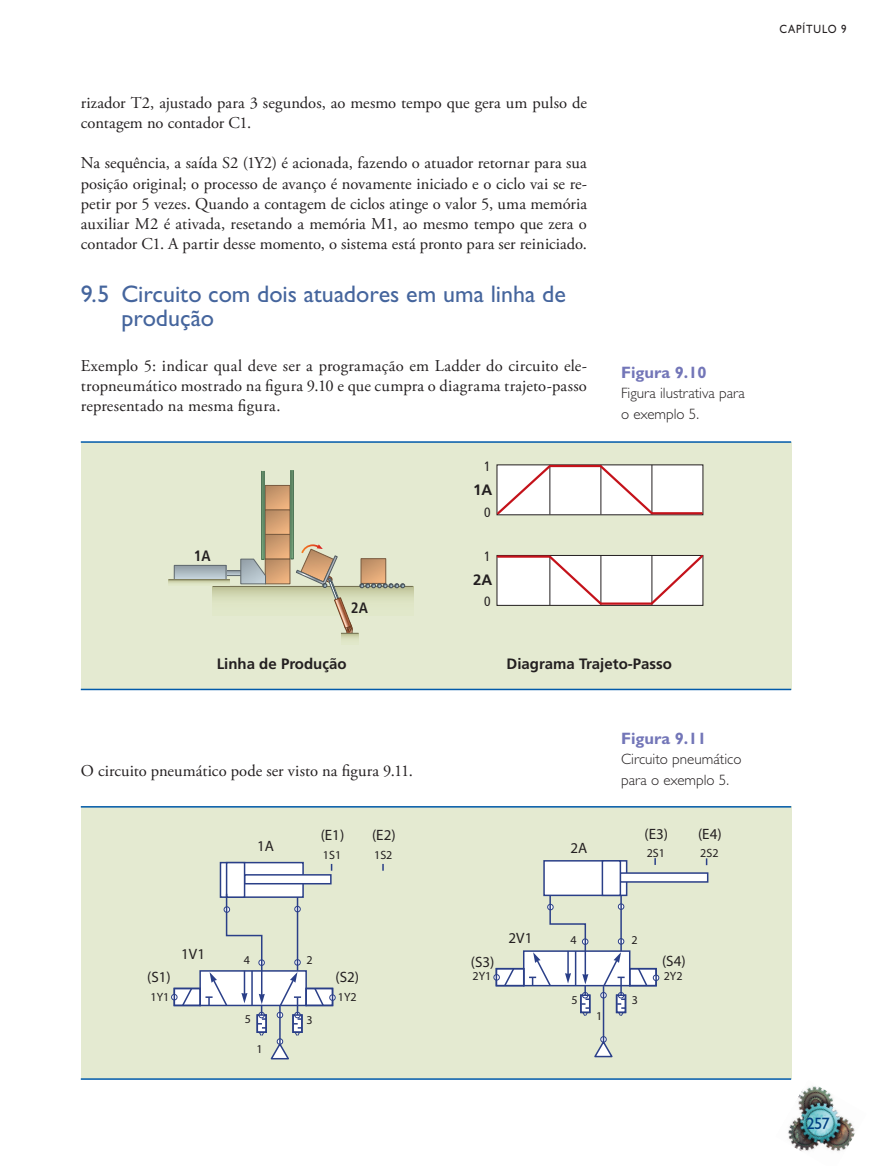
<style>
.page{position:relative;width:872px;height:1166px;background:#fff}
.page>*{position:absolute;margin:0;border:0;box-sizing:border-box;transform-origin:0 0}
.t1{font:24px/24px "Gill Sans Std";color:#45659d}
.t2{font:16.5px/20.2px "Adobe Garamond Pro";letter-spacing:.005em;color:#231f20;text-align:justify}
.t3{font:700 16.5px "Gill Sans Std";color:#7376b8}
.t4{font:16.5px "Gill Sans Std";color:#014081}
.t5{font:700 15px "Frutiger";color:#231f20}
.t6{font:300 15px/20.2px "Gill Sans Std";color:#231f20}
.t7{font:700 condensed 15px "Frutiger";color:#231f20}
.t8{font:condensed 13.5px "Frutiger";color:#231f20}
.t9{font:condensed 12px "Frutiger";color:#231f20}
.t10{font:12px "Gill Sans Std";letter-spacing:.08em;color:#231f20;scale:.9 1}
</style>
<div class="page">
<img style="left:775px;top:1079px;width:80px;height:73px">
<div style="left:81px;top:442px;width:710px;height:247px;background:#e4ead1"></div>
<hr style="left:81px;top:441px;width:710px;height:1px;background:#015aaa">
<hr style="left:81px;top:688px;width:710px;height:2px;background:#015aaa">
<svg style="left:496px;top:464px;width:207px;height:52px;background:#efe6e6"></svg>
<svg style="left:496px;top:555px;width:207px;height:50px;background:#f3e9ea"></svg>
<svg style="left:213px;top:587px;width:200px;height:18px"></svg>
<hr style="left:213px;top:586px;width:200px;height:1px;background:#706d4f">
<svg style="left:226px;top:572px;width:14px;height:1px"></svg>
<div style="left:220px;top:570px;width:27px;height:5px;border:1px solid #5f686d"></div>
<div style="left:291px;top:470px;width:2px;height:89px;border:1px solid #486b4f"></div>
<div style="left:261px;top:471px;width:3px;height:88px;border:1px solid #486b4f"></div>
<svg style="left:176px;top:567px;width:48px;height:10px"></svg>
<div style="left:174px;top:565px;width:52px;height:14px;border:1px solid #5f686d"></div>
<svg style="left:341px;top:634px;width:17px;height:7px"></svg>
<svg style="left:169px;top:580px;width:61px;height:4px"></svg>
<hr style="left:169px;top:579px;width:61px;height:1px;background:#706d4f">
<svg style="left:240px;top:485px;width:165px;height:149px"></svg>
<div style="left:81px;top:806px;width:710px;height:272px;background:#e4ead1"></div>
<hr style="left:81px;top:805px;width:710px;height:2px;background:#015aaa">
<hr style="left:81px;top:1077px;width:710px;height:2px;background:#015aaa">
<div style="left:200px;top:970px;width:106px;height:35px;background:#fff"></div>
<div style="left:199px;top:969px;width:108px;height:36px;border:2px solid #2a3f88"></div>
<div style="left:524px;top:950px;width:105px;height:35px;background:#fff"></div>
<div style="left:523px;top:950px;width:107px;height:36px;border:2px solid #2a3f88"></div>
<div style="left:244px;top:874px;width:87px;height:9px;background:#fff"></div>
<div style="left:244px;top:873px;width:87px;height:11px;border:2px solid #2a3f88"></div>
<div style="left:174px;top:988px;width:26px;height:17px;background:#fff"></div>
<div style="left:306px;top:988px;width:26px;height:17px;background:#fff"></div>
<div style="left:620px;top:872px;width:87px;height:9px;background:#fff"></div>
<div style="left:619px;top:872px;width:89px;height:10px;border:2px solid #2a3f88"></div>
<div style="left:496px;top:968px;width:28px;height:17px;background:#fff"></div>
<div style="left:630px;top:968px;width:26px;height:17px;background:#fff"></div>
<svg style="left:171px;top:990px;width:22px;height:17px"></svg>
<svg style="left:313px;top:987px;width:22px;height:20px"></svg>
<svg style="left:205px;top:861px;width:99px;height:198px"></svg>
<svg style="left:382px;top:864px;width:2px;height:6px"></svg>
<div style="left:493px;top:973px;width:7px;height:7px;border:1px solid #2a3f88;border-radius:50%"></div>
<svg style="left:594px;top:1036px;width:19px;height:22px"></svg>
<div style="left:600px;top:1035px;width:6px;height:7px;border:1px solid #2a3f88;border-radius:50%"></div>
<hr style="left:603px;top:985px;width:1px;height:57px;background:#2a3f88">
<svg style="left:494px;top:970px;width:21px;height:17px"></svg>
<svg style="left:636px;top:970px;width:23px;height:17px"></svg>
<svg style="left:529px;top:860px;width:99px;height:156px"></svg>
<svg style="left:654px;top:858px;width:2px;height:6px"></svg>
<div style="left:256px;top:1013px;width:11px;height:19px;border:2px solid #2a3f88"></div>
<div style="left:173px;top:987px;width:28px;height:18px;border:2px solid #2a3f88"></div>
<div style="left:305px;top:987px;width:28px;height:18px;border:2px solid #2a3f88"></div>
<div style="left:292px;top:1013px;width:11px;height:19px;border:2px solid #2a3f88"></div>
<div style="left:580px;top:994px;width:10px;height:18px;border:2px solid #2a3f88"></div>
<div style="left:495px;top:967px;width:29px;height:19px;border:2px solid #2a3f88"></div>
<div style="left:629px;top:967px;width:28px;height:19px;border:2px solid #2a3f88"></div>
<div style="left:616px;top:994px;width:10px;height:18px;border:2px solid #2a3f88"></div>
<p class="t2" style="left:81px;top:93px;width:507px">rizador T2, ajustado para 3 segundos, ao mesmo tempo que gera um pulso de contagem no contador C1.</p>
<p class="t2" style="left:81px;top:153px;width:508px">Na sequência, a saída S2 (1Y2) é acionada, fazendo o atuador retornar para sua posição original; o processo de avanço é novamente iniciado e o ciclo vai se re&shy;petir por 5 vezes. Quando a contagem de ciclos atinge o valor 5, uma memória auxiliar M2 é ativada, resetando a memória M1, ao mesmo tempo que zera o contador C1. A partir desse momento, o sistema está pronto para ser reiniciado.</p>
<h1 class="t1" style="left:122px;top:282px;width:446px;text-indent:-41px">9.5 Circuito com dois atuadores em uma linha de produção</h1>
<p class="t2" style="left:81px;top:356px;width:507px">Exemplo 5: indicar qual deve ser a programação em Ladder do circuito ele&shy;tropneumático mostrado na figura 9.10 e que cumpra o diagrama trajeto-passo representado na mesma figura.</p>
<p class="t7" style="left:194px;top:546px;width:18px">1A</p>
<p class="t7" style="left:351px;top:599px;width:18px">2A</p>
<p class="t8" style="left:484px;top:458px;width:8px">1</p>
<p class="t8" style="left:484px;top:504px;width:8px">0</p>
<p class="t5" style="left:473px;top:481px;width:21px">1A</p>
<p class="t8" style="left:484px;top:548px;width:8px">1</p>
<p class="t8" style="left:484px;top:593px;width:8px">0</p>
<p class="t5" style="left:473px;top:570px;width:21px">2A</p>
<p class="t3" style="left:621px;top:363px;width:87px">Figura 9.10</p>
<p class="t6" style="left:621px;top:383px;width:125px">Figura ilustrativa para o exemplo 5.</p>
<p class="t5" style="left:217px;top:654px;width:131px">Linha de Produção</p>
<p class="t5" style="left:506px;top:654px;width:167px">Diagrama Trajeto-Passo</p>
<p class="t2" style="left:81px;top:761px;width:333px">O circuito pneumático pode ser visto na figura 9.11.</p>
<p class="t3" style="left:621px;top:728px;width:87px">Figura 9.11</p>
<p class="t6" style="left:621px;top:749px;width:122px">Circuito pneumático para o exemplo 5.</p>
<p class="t5" style="left:257px;top:836px;width:18px">1A</p>
<p class="t5" style="left:321px;top:825px;width:25px">(E1)</p>
<p class="t9" style="left:323px;top:847px;width:20px">1S1</p>
<p class="t5" style="left:372px;top:825px;width:25px">(E2)</p>
<p class="t9" style="left:374px;top:847px;width:20px">1S2</p>
<p class="t5" style="left:570px;top:838px;width:18px">2A</p>
<p class="t5" style="left:644px;top:824px;width:25px">(E3)</p>
<p class="t9" style="left:647px;top:845px;width:20px">2S1</p>
<p class="t5" style="left:698px;top:824px;width:25px">(E4)</p>
<p class="t9" style="left:700px;top:845px;width:20px">2S2</p>
<p class="t5" style="left:508px;top:928px;width:25px">2V1</p>
<p class="t9" style="left:570px;top:932px;width:8px">4</p>
<p class="t9" style="left:631px;top:932px;width:8px">2</p>
<p class="t5" style="left:181px;top:944px;width:25px">1V1</p>
<p class="t9" style="left:244px;top:952px;width:8px">4</p>
<p class="t9" style="left:306px;top:952px;width:8px">2</p>
<p class="t5" style="left:471px;top:951px;width:25px">(S3)</p>
<p class="t5" style="left:662px;top:951px;width:25px">(S4)</p>
<p class="t5" style="left:147px;top:967px;width:25px">(S1)</p>
<p class="t5" style="left:335px;top:967px;width:25px">(S2)</p>
<p class="t9" style="left:472px;top:968px;width:20px">2Y1</p>
<p class="t9" style="left:664px;top:968px;width:20px">2Y2</p>
<p class="t9" style="left:151px;top:988px;width:20px">1Y1</p>
<p class="t9" style="left:338px;top:988px;width:20px">1Y2</p>
<p class="t9" style="left:571px;top:991px;width:8px">5</p>
<p class="t9" style="left:631px;top:992px;width:8px">3</p>
<p class="t9" style="left:245px;top:1011px;width:8px">5</p>
<p class="t9" style="left:307px;top:1012px;width:8px">3</p>
<p class="t9" style="left:596px;top:1008px;width:8px">1</p>
<p class="t9" style="left:256px;top:1041px;width:8px">1</p>
<p class="t10" style="left:779px;top:22px;width:76px">CAPÍTULO 9</p>
<p class="t4" style="left:806px;top:1113px;width:25px">257</p>
</div>
